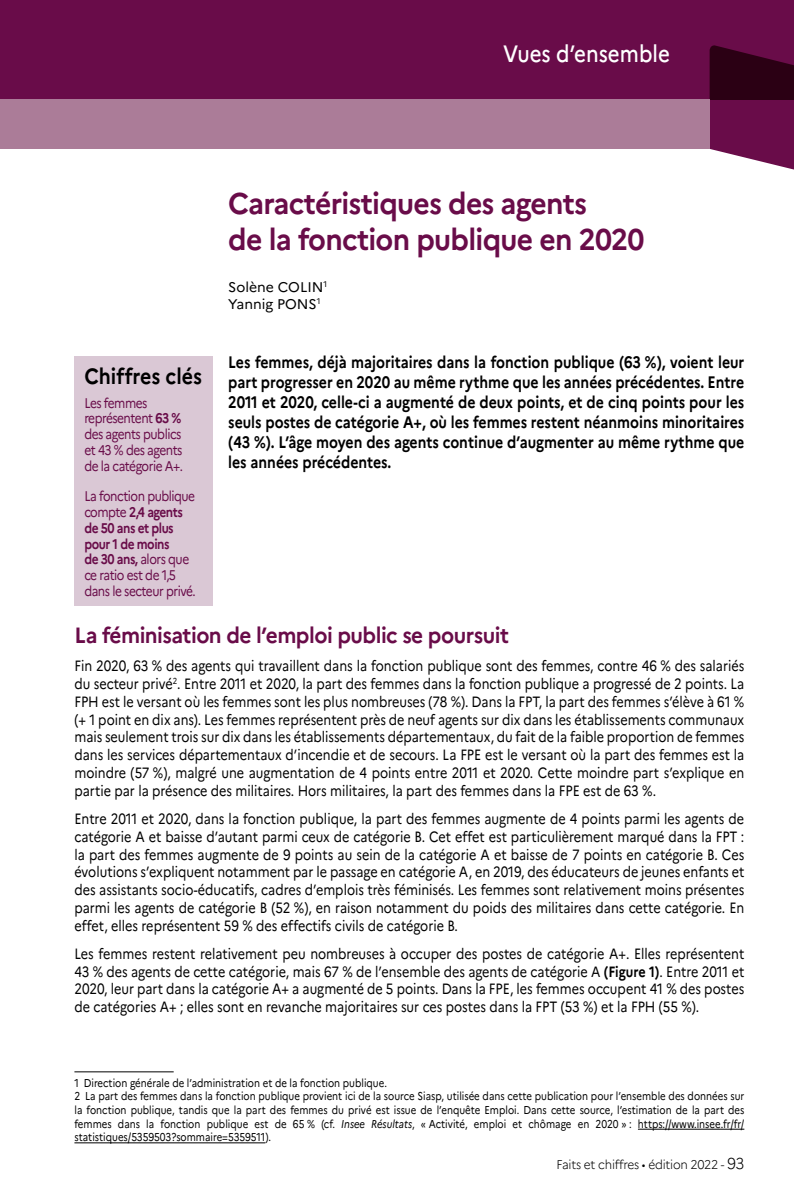
<style>
.page{position:relative;width:794px;height:1191px;background:#fff}
.page>*{position:absolute;margin:0;border:0;box-sizing:border-box;transform-origin:0 0}
._04_Titre_1_Retrait{font:700 29.93px/36.8px "Marianne";letter-spacing:-.025em;color:#690c49;scale:.94 1}
.t1{font:500 23.62px "Marianne";color:#fff;scale:.87 1}
._04_Titre_2_Partie_2{font:700 22.05px "Marianne";letter-spacing:-.025em;color:#690c49;scale:.94 1}
._07_CC_Titre{font:700 22.05px "Marianne";color:#000;scale:.89 1}
._04_TC_Retrait{font:700 16.62px/19.9px "Marianne";color:#000;text-align:justify;scale:.85 1}
._04_TC{font:14.88px/17.8px "Marianne";color:#000;text-align:justify;scale:.85 1}
._07_CC_TC{font:14px/15.8px "Marianne";letter-spacing:-.04em;color:#690c49;scale:.85 1}
._04_Signature{font:14px/16.8px "Marianne";color:#000}
.t2{font:300 12.6px "Marianne";letter-spacing:-.02em;color:#000;scale:.94 1}
._04_Note{font:11.38px/13.7px "Marianne";color:#000;text-align:justify;scale:.85 1}
.s1{font-weight:700}
.s2{font-style:italic}
.s3{font-size:15.75px}
</style>
<div class="page">
<div style="left:0;top:0;width:794px;height:99px;background:#690c49"></div>
<svg style="left:709px;top:45px;width:85px;height:125px"></svg>
<div style="left:0;top:99px;width:709px;height:50px;background:#ab7c98"></div>
<hr style="left:74px;top:1071px;width:100px;height:1px;background:#000">
<hr style="left:638px;top:1128px;width:106px;height:1px;background:#000">
<hr style="left:74px;top:1142px;width:191px;height:1px;background:#000">
<div style="left:74px;top:356px;width:139px;height:249px;background:#dac8d5"></div>
<h2 class="t1" style="left:503px;top:39px;width:193px">Vues d’ensemble</h2>
<p class="_07_CC_Titre" style="left:84px;top:363px;width:134px">Chiffres clés</p>
<p class="_07_CC_TC" style="left:84px;top:395px;width:118px">Les femmes représentent <span class="s1">63 % </span>des agents publics et 43 % des agents de la catégorie A+.</p>
<p class="_07_CC_TC" style="left:84px;top:488px;width:132px">La fonction publique compte <span class="s1">2,4 agents de 50 ans et plus pour 1 de moins<br>de 30 ans,</span> alors que ce ratio est de 1,5 dans le secteur privé.</p>
<h3 class="_04_Titre_1_Retrait" style="left:228px;top:184px;width:444px">Caractéristiques des agents<br>de la fonction publique en 2020</h3>
<p class="_04_Signature" style="left:228px;top:278px;width:100px">Solène COLIN<sup>1<br></sup>Yannig PONS<sup>1</sup></p>
<p class="_04_TC_Retrait" style="left:228px;top:352px;width:608px">Les femmes, déjà majoritaires dans la fonction publique (63 %), voient leur part progresser en 2020 au même rythme que les années précédentes. Entre 2011 et 2020, celle-ci a augmenté de deux points, et de cinq points pour les seuls postes de catégorie A+, où les femmes restent néanmoins minoritaires (43 %). L’âge moyen des agents continue d’augmenter au même rythme que les années précédentes.</p>
<h4 class="_04_Titre_2_Partie_2" style="left:74px;top:622px;width:464px">La féminisation de l’emploi public se poursuit</h4>
<p class="_04_TC" style="left:74px;top:657px;width:789px">Fin 2020, 63 % des agents qui travaillent dans la fonction publique sont des femmes, contre 46 % des salariés du secteur privé<sup>2</sup>. Entre 2011 et 2020, la part des femmes dans la fonction publique a progressé de 2 points. La FPH est le versant où les femmes sont les plus nombreuses (78 %). Dans la FPT, la part des femmes s’élève à 61 % (+ 1 point en dix ans). Les femmes représentent près de neuf agents sur dix dans les établissements communaux mais seulement trois sur dix dans les établissements départementaux, du fait de la faible proportion de femmes dans les services départementaux d’incendie et de secours. La FPE est le versant où la part des femmes est la moindre (57 %), malgré une augmentation de 4 points entre 2011 et 2020. Cette moindre part s’explique en partie par la présence des militaires. Hors militaires, la part des femmes dans la FPE est de 63 %.</p>
<p class="_04_TC" style="left:74px;top:809px;width:789px">Entre 2011 et 2020, dans la fonction publique, la part des femmes augmente de 4 points parmi les agents de catégorie A et baisse d’autant parmi ceux de catégorie B. Cet effet est particulièrement marqué dans la FPT : la part des femmes augmente de 9 points au sein de la catégorie A et baisse de 7 points en catégorie B. Ces évolutions s’expliquent notamment par le passage en catégorie A, en 2019, des éducateurs de jeunes enfants et des assistants socio-éducatifs, cadres d’emplois très féminisés. Les femmes sont relativement moins présentes parmi les agents de catégorie B (52 %), en raison notamment du poids des militaires dans cette catégorie. En effet, elles représentent 59 % des effectifs civils de catégorie B.</p>
<p class="_04_TC" style="left:74px;top:944px;width:789px">Les femmes restent relativement peu nombreuses à occuper des postes de catégorie A+. Elles représentent 43 % des agents de cette catégorie, mais 67 % de l’ensemble des agents de catégorie A <span class="s1">(Figure 1)</span>. Entre 2011 et 2020, leur part dans la catégorie A+ a augmenté de 5 points. Dans la FPE, les femmes occupent 41 % des postes de catégories A+ ; elles sont en revanche majoritaires sur ces postes dans la FPT (53 %) et la FPH (55 %).</p>
<p class="_04_Note" style="left:74px;top:1075px;width:369px">1 Direction générale de l’administration et de la fonction publique.</p>
<p class="_04_Note" style="left:74px;top:1089px;width:789px">2 La part des femmes dans la fonction publique provient ici de la source Siasp, utilisée dans cette publication pour l’ensemble des données sur la fonction publique, tandis que la part des femmes du privé est issue de l’enquête Emploi. Dans cette source, l’estimation de la part des femmes dans la fonction publique est de 65 % (cf. <span class="s2">Insee Résultats</span>, « Activité, emploi et chômage en 2020 » : https://www.insee.fr/fr/ statistiques/5359503?sommaire=5359511).</p>
<p class="t2" style="left:556px;top:1157px;width:201px">Faits et chiffres • édition 2022 - <span class="s3">93</span></p>
</div>
